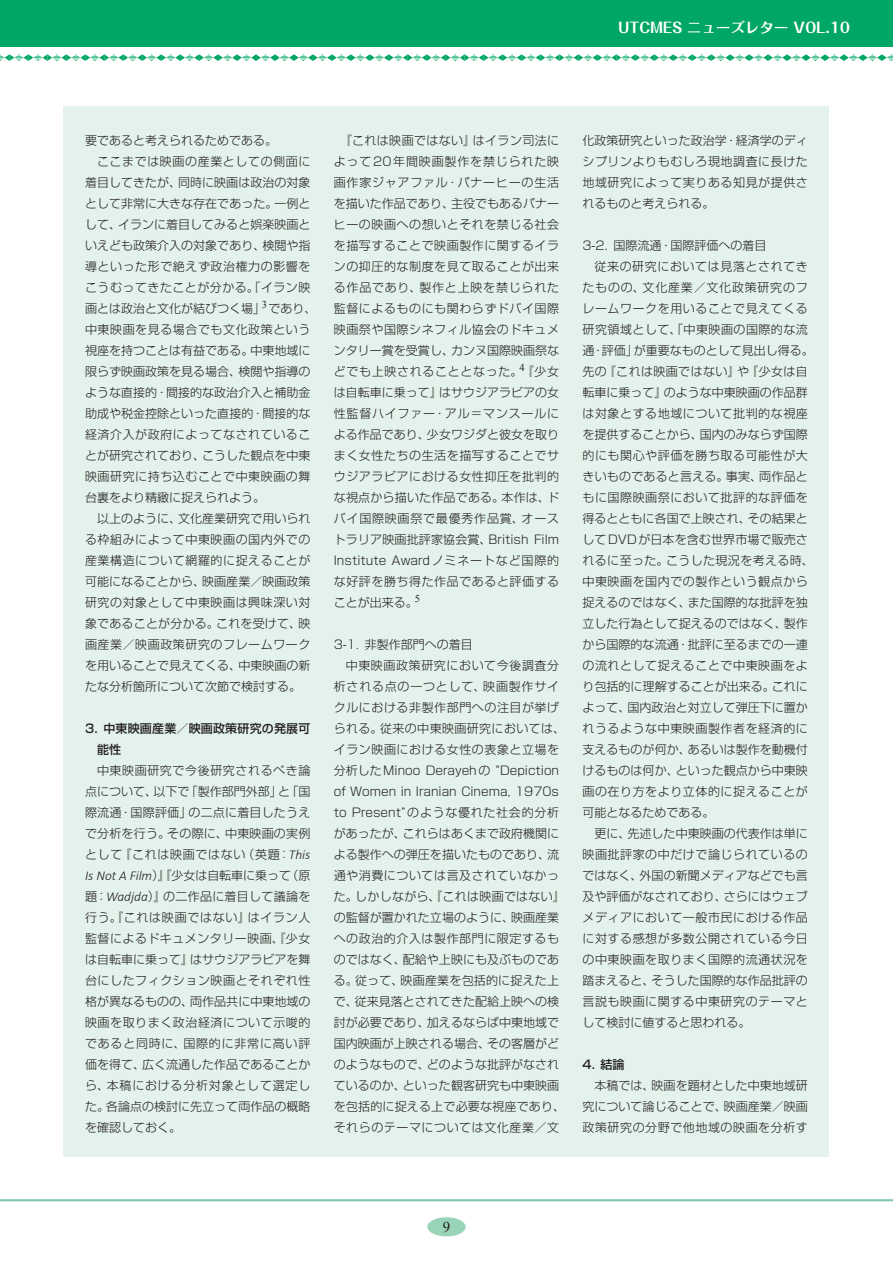
<style>
.page{position:relative;width:893px;height:1263px;background:#fff}
.page>*{position:absolute;margin:0;border:0;box-sizing:border-box;transform-origin:0 0}
.t1{font:15px "Times New Roman";color:#231f20}
.t2{font:700 14.25px "Folk Pro";letter-spacing:.015em;color:#fff}
.t3{font:300 12px/21px "Shin Go Pro";color:#231f20;text-align:justify}
.t4{font:300 12px "Shin Go Pro";letter-spacing:.045em;color:#231f20}
.t5{font:300 12px "Shin Go Pro";letter-spacing:.035em;color:#231f20}
.t6{font:300 12px "Shin Go Pro";letter-spacing:.05em;color:#231f20}
.t7{font:300 12px "Shin Go Pro";letter-spacing:.04em;color:#231f20}
.t8{font:300 12px "Shin Go Pro";letter-spacing:.065em;color:#231f20}
.t9{font:500 12px/21px "Shin Go Pro";letter-spacing:.015em;color:#231f20}
.t10{font:300 12px "Shin Go Pro";letter-spacing:.06em;color:#231f20}
.t11{font:300 12px "Shin Go Pro";letter-spacing:.025em;color:#231f20}
.s1{font-family:"Calibri";font-style:italic;font-size:13.5px}
</style>
<div class="page">
<div style="left:427px;top:1217px;width:39px;height:19px;background:#99d3b8;border-radius:50%"></div>
<hr style="left:0;top:1199px;width:893px;height:2px;background:#7ecaa8">
<svg style="left:0;top:54px;width:893px;height:7px"></svg>
<div style="left:0;top:0;width:893px;height:47px;background:#00a664"></div>
<div style="left:64px;top:106px;width:765px;height:1051px;background:#e3f2ea"></div>
<p class="t2" style="left:618px;top:15px;width:233px">UTCMES ニューズレター VOL.10</p>
<p class="t3" style="left:85px;top:128px;width:193px">要であると考えられるためである。</p>
<p class="t6" style="left:97px;top:151px;width:215px">ここまでは映画の産業としての側面に</p>
<p class="t3" style="left:85px;top:170px;width:227px">着目してきたが、同時に映画は政治の対象</p>
<p class="t3" style="left:85px;top:191px;width:227px">として非常に大きな存在であった。一例と</p>
<p class="t3" style="left:85px;top:212px;width:227px">して、イランに着目してみると娯楽映画と</p>
<p class="t3" style="left:85px;top:233px;width:227px">いえども政策介入の対象であり、検閲や指</p>
<p class="t4" style="left:85px;top:256px;width:227px">導といった形で絶えず政治権力の影響を</p>
<p class="t7" style="left:85px;top:277px;width:227px">こうむってきたことが分かる。「イラン映</p>
<p class="t3" style="left:85px;top:296px;width:233px">画とは政治と文化が結びつく場」<sup>3</sup>であり、</p>
<p class="t4" style="left:85px;top:319px;width:227px">中東映画を見る場合でも文化政策という</p>
<p class="t3" style="left:85px;top:338px;width:227px">視座を持つことは有益である。中東地域に</p>
<p class="t3" style="left:85px;top:359px;width:227px">限らず映画政策を見る場合、検閲や指導の</p>
<p class="t3" style="left:85px;top:380px;width:227px">ような直接的・間接的な政治介入と補助金</p>
<p class="t3" style="left:85px;top:401px;width:227px">助成や税金控除といった直接的・間接的な</p>
<p class="t4" style="left:85px;top:424px;width:227px">経済介入が政府によってなされているこ</p>
<p class="t3" style="left:85px;top:443px;width:227px">とが研究されており、こうした観点を中東</p>
<p class="t4" style="left:85px;top:466px;width:227px">映画研究に持ち込むことで中東映画の舞</p>
<p class="t3" style="left:85px;top:485px;width:181px">台裏をより精緻に捉えられよう。</p>
<p class="t3" style="left:97px;top:506px;width:215px">以上のように、文化産業研究で用いられ</p>
<p class="t4" style="left:85px;top:529px;width:227px">る枠組みによって中東映画の国内外での</p>
<p class="t4" style="left:85px;top:550px;width:227px">産業構造について網羅的に捉えることが</p>
<p class="t3" style="left:85px;top:569px;width:227px">可能になることから、映画産業／映画政策</p>
<p class="t4" style="left:85px;top:592px;width:227px">研究の対象として中東映画は興味深い対</p>
<p class="t3" style="left:85px;top:611px;width:227px">象であることが分かる。これを受けて、映</p>
<p class="t4" style="left:85px;top:634px;width:227px">画産業／映画政策研究のフレームワーク</p>
<p class="t3" style="left:85px;top:653px;width:227px">を用いることで見えてくる、中東映画の新</p>
<p class="t3" style="left:85px;top:674px;width:217px">たな分析箇所について次節で検討する。</p>
<p class="t9" style="left:97px;top:716px;width:215px;text-indent:-12px">3．中東映画産業／映画政策研究の発展可能性</p>
<p class="t3" style="left:85px;top:758px;width:227px;text-indent:12px">中東映画研究で今後研究されるべき論点について、以下で「製作部門外部」と「国際流通・国際評価」の二点に着目したうえで分析を行う。その際に、中東映画の実例として『これは映画ではない（英題：<span class="s1">This Is Not A Film</span>）』『少女は自転車に乗って（原題：<span class="s1">Wadjda</span>）』の二作品に着目して議論を行う。『これは映画ではない』はイラン人監督によるドキュメンタリー映画、『少女は自転車に乗って』はサウジアラビアを舞台にしたフィクション映画とそれぞれ性格が異なるものの、両作品共に中東地域の映画を取りまく政治経済について示唆的であると同時に、国際的に非常に高い評価を得て、広く流通した作品であることから、本稿における分析対象として選定した。各論点の検討に先立って両作品の概略を確認しておく。</p>
<p class="t3" style="left:334px;top:128px;width:227px;text-indent:6px">『これは映画ではない』はイラン司法によって20年間映画製作を禁じられた映画作家ジャアファル・パナーヒーの生活を描いた作品であり、主役でもあるパナーヒーの映画への想いとそれを禁じる社会を描写することで映画製作に関するイランの抑圧的な制度を見て取ることが出来る作品であり、製作と上映を禁じられた監督によるものにも関わらずドバイ国際映画祭や国際シネフィル協会のドキュメンタリー賞を受賞し、カンヌ国際映画祭などでも上映されることとなった。<sup>4</sup>『少女は自転車に乗って』はサウジアラビアの女性監督ハイファー・アル＝マンスールによる作品であり、少女ワジダと彼女を取りまく女性たちの生活を描写することでサウジアラビアにおける女性抑圧を批判的な視点から描いた作品である。本作は、ドバイ国際映画祭で最優秀作品賞、オーストラリア映画批評家協会賞、British Film Institute Awardノミネートなど国際的な好評を勝ち得た作品であると評価することが出来る。<sup>5</sup></p>
<p class="t3" style="left:334px;top:632px;width:140px">3-1．非製作部門への着目</p>
<p class="t6" style="left:346px;top:655px;width:215px">中東映画政策研究において今後調査分</p>
<p class="t8" style="left:334px;top:676px;width:227px">析される点の一つとして、映画製作サイ</p>
<p class="t4" style="left:334px;top:697px;width:227px">クルにおける非製作部門への注目が挙げ</p>
<p class="t5" style="left:334px;top:718px;width:233px">られる。従来の中東映画研究においては、</p>
<p class="t4" style="left:334px;top:739px;width:227px">イラン映画における女性の表象と立場を</p>
<p class="t3" style="left:334px;top:758px;width:227px">分析したMinoo Derayehの “Depiction</p>
<p class="t3" style="left:334px;top:779px;width:227px">of Women in Iranian Cinema, 1970s</p>
<p class="t10" style="left:334px;top:802px;width:227px">to Present”のような優れた社会的分析</p>
<p class="t3" style="left:334px;top:821px;width:227px">があったが、これらはあくまで政府機関に</p>
<p class="t3" style="left:334px;top:842px;width:227px">よる製作への弾圧を描いたものであり、流</p>
<p class="t4" style="left:334px;top:865px;width:227px">通や消費については言及されていなかっ</p>
<p class="t11" style="left:334px;top:886px;width:233px">た。しかしながら、『これは映画ではない』</p>
<p class="t3" style="left:334px;top:905px;width:227px">の監督が置かれた立場のように、映画産業</p>
<p class="t4" style="left:334px;top:928px;width:227px">への政治的介入は製作部門に限定するも</p>
<p class="t3" style="left:334px;top:947px;width:227px">のではなく、配給や上映にも及ぶものであ</p>
<p class="t3" style="left:334px;top:968px;width:227px">る。従って、映画産業を包括的に捉えた上</p>
<p class="t3" style="left:334px;top:989px;width:227px">で、従来見落とされてきた配給上映への検</p>
<p class="t3" style="left:334px;top:1010px;width:227px">討が必要であり、加えるならば中東地域で</p>
<p class="t3" style="left:334px;top:1031px;width:227px">国内映画が上映される場合、その客層がど</p>
<p class="t3" style="left:334px;top:1052px;width:227px">のようなもので、どのような批評がなされ</p>
<p class="t3" style="left:334px;top:1073px;width:227px">ているのか、といった観客研究も中東映画</p>
<p class="t3" style="left:334px;top:1094px;width:233px">を包括的に捉える上で必要な視座であり、</p>
<p class="t4" style="left:334px;top:1117px;width:227px">それらのテーマについては文化産業／文</p>
<p class="t3" style="left:582px;top:128px;width:227px">化政策研究といった政治学・経済学のディシプリンよりもむしろ現地調査に長けた地域研究によって実りある知見が提供されるものと考えられる。</p>
<p class="t3" style="left:582px;top:233px;width:185px">3-2．国際流通・国際評価への着目</p>
<p class="t6" style="left:594px;top:256px;width:215px">従来の研究においては見落とされてき</p>
<p class="t8" style="left:582px;top:277px;width:227px">たものの、文化産業／文化政策研究のフ</p>
<p class="t4" style="left:582px;top:298px;width:227px">レームワークを用いることで見えてくる</p>
<p class="t7" style="left:582px;top:319px;width:227px">研究領域として、「中東映画の国際的な流</p>
<p class="t3" style="left:582px;top:338px;width:233px">通・評価」が重要なものとして見出し得る。</p>
<p class="t5" style="left:582px;top:361px;width:227px">先の『これは映画ではない』や『少女は自</p>
<p class="t3" style="left:582px;top:380px;width:227px">転車に乗って』のような中東映画の作品群</p>
<p class="t4" style="left:582px;top:403px;width:227px">は対象とする地域について批判的な視座</p>
<p class="t3" style="left:582px;top:422px;width:227px">を提供することから、国内のみならず国際</p>
<p class="t4" style="left:582px;top:445px;width:227px">的にも関心や評価を勝ち取る可能性が大</p>
<p class="t3" style="left:582px;top:464px;width:227px">きいものであると言える。事実、両作品と</p>
<p class="t4" style="left:582px;top:487px;width:227px">もに国際映画祭において批評的な評価を</p>
<p class="t3" style="left:582px;top:506px;width:227px">得るとともに各国で上映され、その結果と</p>
<p class="t3" style="left:582px;top:527px;width:227px">してDVDが日本を含む世界市場で販売さ</p>
<p class="t5" style="left:582px;top:550px;width:233px">れるに至った。こうした現況を考える時、</p>
<p class="t4" style="left:582px;top:571px;width:227px">中東映画を国内での製作という観点から</p>
<p class="t3" style="left:582px;top:590px;width:227px">捉えるのではなく、また国際的な批評を独</p>
<p class="t3" style="left:582px;top:611px;width:227px">立した行為として捉えるのではなく、製作</p>
<p class="t3" style="left:582px;top:632px;width:227px">から国際的な流通・批評に至るまでの一連</p>
<p class="t4" style="left:582px;top:655px;width:227px">の流れとして捉えることで中東映画をよ</p>
<p class="t3" style="left:582px;top:674px;width:227px">り包括的に理解することが出来る。これに</p>
<p class="t3" style="left:582px;top:695px;width:227px">よって、国内政治と対立して弾圧下に置か</p>
<p class="t4" style="left:582px;top:718px;width:227px">れうるような中東映画製作者を経済的に</p>
<p class="t3" style="left:582px;top:737px;width:227px">支えるものが何か、あるいは製作を動機付</p>
<p class="t3" style="left:582px;top:758px;width:227px">けるものは何か、といった観点から中東映</p>
<p class="t4" style="left:582px;top:781px;width:227px">画の在り方をより立体的に捉えることが</p>
<p class="t3" style="left:582px;top:800px;width:133px">可能となるためである。</p>
<p class="t3" style="left:594px;top:821px;width:215px">更に、先述した中東映画の代表作は単に</p>
<p class="t4" style="left:582px;top:844px;width:227px">映画批評家の中だけで論じられているの</p>
<p class="t3" style="left:582px;top:863px;width:227px">ではなく、外国の新聞メディアなどでも言</p>
<p class="t3" style="left:582px;top:884px;width:227px">及や評価がなされており、さらにはウェブ</p>
<p class="t4" style="left:582px;top:907px;width:227px">メディアにおいて一般市民における作品</p>
<p class="t4" style="left:582px;top:928px;width:227px">に対する感想が多数公開されている今日</p>
<p class="t4" style="left:582px;top:949px;width:227px">の中東映画を取りまく国際的流通状況を</p>
<p class="t3" style="left:582px;top:968px;width:227px">踏まえると、そうした国際的な作品批評の</p>
<p class="t4" style="left:582px;top:991px;width:227px">言説も映画に関する中東研究のテーマと</p>
<p class="t3" style="left:582px;top:1010px;width:169px">して検討に値すると思われる。</p>
<p class="t9" style="left:582px;top:1052px;width:44px">4．結論</p>
<p class="t3" style="left:582px;top:1073px;width:227px;text-indent:12px">本稿では、映画を題材とした中東地域研究について論じることで、映画産業／映画政策研究の分野で他地域の映画を分析す</p>
<p class="t1" style="left:443px;top:1217px;width:9px">9</p>
</div>
